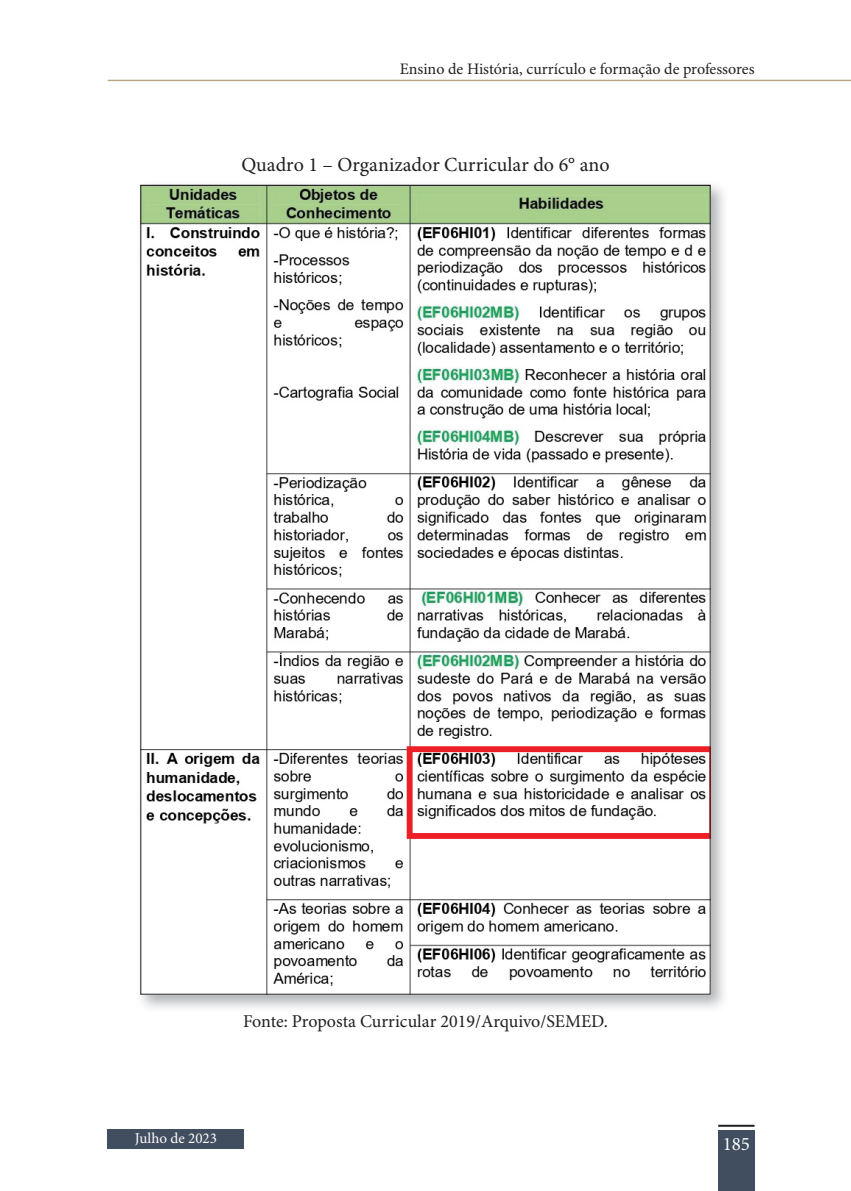
<style>
.page{position:relative;width:851px;height:1191px;background:#fff}
.page>*{position:absolute;margin:0;border:0;box-sizing:border-box;transform-origin:0 0}
.t1{font:20px "Minion Pro";color:#231f20}
.t2{font:19px "Minion Pro";color:#fff}
.t3{font:18px "Minion Pro";color:#231f20}
.t4{font:16px "Minion Pro";color:#231f20}
.t5{font:15px "Minion Pro";color:#fff}
</style>
<div class="page">
<div style="left:108px;top:1129px;width:136px;height:20px;background:#414e5f"></div>
<hr style="left:108px;top:80px;width:742px;height:1px;background:#b8a483">
<div style="left:718px;top:1130px;width:36px;height:61px;background:#414e5f"></div>
<hr style="left:718px;top:1124px;width:36px;height:2px;background:#231f20">
<img style="left:140px;top:184px;width:584px;height:824px">
<img style="left:143px;top:187px;width:565px;height:805px">
<p class="t4" style="left:399px;top:59px;width:356px">Ensino de História, currículo e formação de professores</p>
<p class="t1" style="left:241px;top:152px;width:370px">Quadro 1 – Organizador Curricular do 6° ano</p>
<p class="t3" style="left:243px;top:1010px;width:366px">Fonte: Proposta Curricular 2019/Arquivo/SEMED.</p>
<p class="t5" style="left:135px;top:1129px;width:84px">Julho de 2023</p>
<p class="t2" style="left:722px;top:1132px;width:29px">185</p>
</div>
